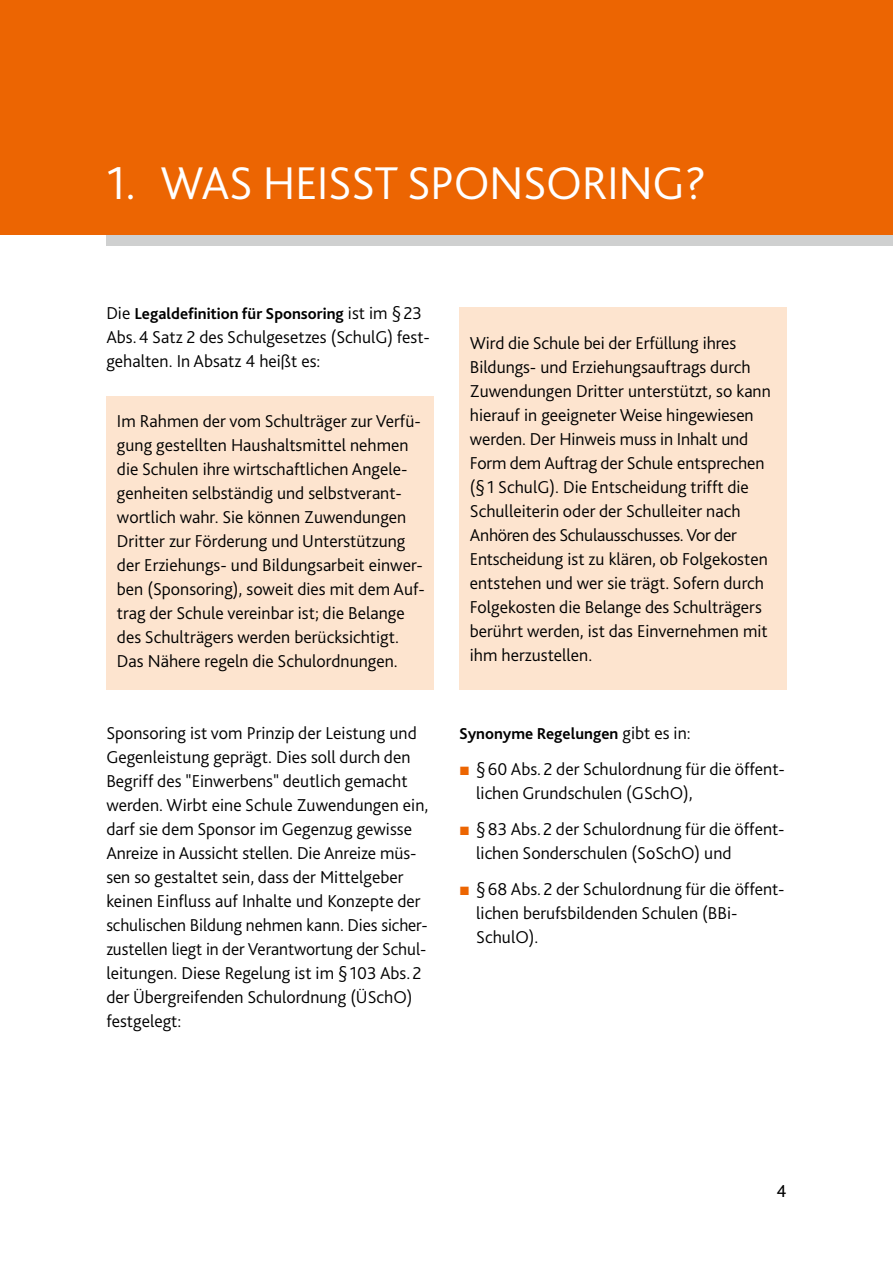
<style>
.page{position:relative;width:893px;height:1263px;background:#fff}
.page>*{position:absolute;margin:0;border:0;box-sizing:border-box;transform-origin:0 0}
.H1_weiß{font:300 48px "Bliss 2";letter-spacing:-.01em;color:#fff}
.P_normal{font:300 18px/24px "Bliss 2";color:#000}
.t1{font:18px "Bliss 2";color:#000}
.P_normal-2{font:700 16.5px "Bliss 2";color:#000}
.s1{font-weight:300;font-size:18px}
.s2{font-family:"Arial";font-weight:400;color:#ec6502}
</style>
<div class="page">
<div style="left:0;top:0;width:893px;height:235px;background:#ec6502"></div>
<div style="left:106px;top:396px;width:328px;height:294px;background:#fde4cf"></div>
<div style="left:459px;top:308px;width:328px;height:382px;background:#fde4cf"></div>
<div style="left:106px;top:235px;width:787px;height:10px;background:#cfd0d0"></div>
<h1 class="H1_weiß" style="left:106px;top:153px;width:601px">1. WAS HEISST SPONSORING?</h1>
<p class="P_normal-2" style="left:106px;top:303px;width:317px"><span class="s1">Die</span> Legaldefinition für Sponsoring <span class="s1">ist im §23</span></p>
<p class="P_normal" style="left:106px;top:324px;width:325px">Abs.4 Satz 2 des Schulgesetzes (SchulG) fest&shy;gehalten. In Absatz 4 heißt es:</p>
<p class="P_normal" style="left:117px;top:408px;width:310px">Im Rahmen der vom Schulträger zur Verfü&shy;gung gestellten Haushaltsmittel nehmen die Schulen ihre wirtschaftlichen Angele&shy;genheiten selbständig und selbstverant&shy;wortlich wahr. Sie können Zuwendungen Dritter zur Förderung und Unterstützung der Erziehungs- und Bildungsarbeit einwer&shy;ben (Sponsoring), soweit dies mit dem Auf&shy;trag der Schule vereinbar ist; die Belange des Schulträgers werden berücksichtigt.<br>Das Nähere regeln die Schulordnungen.</p>
<p class="P_normal" style="left:106px;top:720px;width:323px">Sponsoring ist vom Prinzip der Leistung und Gegenleistung geprägt. Dies soll durch den Begriff des "Einwerbens" deutlich gemacht werden. Wirbt eine Schule Zuwendungen ein, darf sie dem Sponsor im Gegenzug gewisse Anreize in Aussicht stellen. Die Anreize müs&shy;sen so gestaltet sein, dass der Mittelgeber keinen Einfluss auf Inhalte und Konzepte der schulischen Bildung nehmen kann. Dies sicher&shy;zustellen liegt in der Verantwortung der Schul&shy;leitungen. Diese Regelung ist im §103 Abs.2 der Übergreifenden Schulordnung (ÜSchO) festgelegt:</p>
<p class="P_normal" style="left:470px;top:330px;width:302px">Wird die Schule bei der Erfüllung ihres Bildungs- und Erziehungsauftrags durch Zuwendungen Dritter unterstützt, so kann hierauf in geeigneter Weise hingewiesen werden. Der Hinweis muss in Inhalt und Form dem Auftrag der Schule entsprechen (§1 SchulG). Die Entscheidung trifft die Schulleiterin oder der Schulleiter nach Anhören des Schulausschusses. Vor der Entscheidung ist zu klären, ob Folgekosten entstehen und wer sie trägt. Sofern durch Folgekosten die Belange des Schulträgers berührt werden, ist das Einvernehmen mit ihm herzustellen.</p>
<p class="P_normal-2" style="left:459px;top:723px;width:233px">Synonyme Regelungen <span class="s1">gibt es in:</span></p>
<p class="P_normal" style="left:476px;top:756px;width:308px;text-indent:-17px"><span class="s2">■</span> §60 Abs.2 der Schulordnung für die öffent&shy;lichen Grundschulen (GSchO),</p>
<p class="P_normal" style="left:476px;top:816px;width:308px;text-indent:-17px"><span class="s2">■</span> §83 Abs.2 der Schulordnung für die öffent&shy;lichen Sonderschulen (SoSchO) und</p>
<p class="P_normal" style="left:476px;top:876px;width:308px;text-indent:-17px"><span class="s2">■</span> §68 Abs.2 der Schulordnung für die öffent&shy;lichen berufsbildenden Schulen (BBi-<br>SchulO).</p>
<p class="t1" style="left:777px;top:1180px;width:12px">4</p>
</div>
